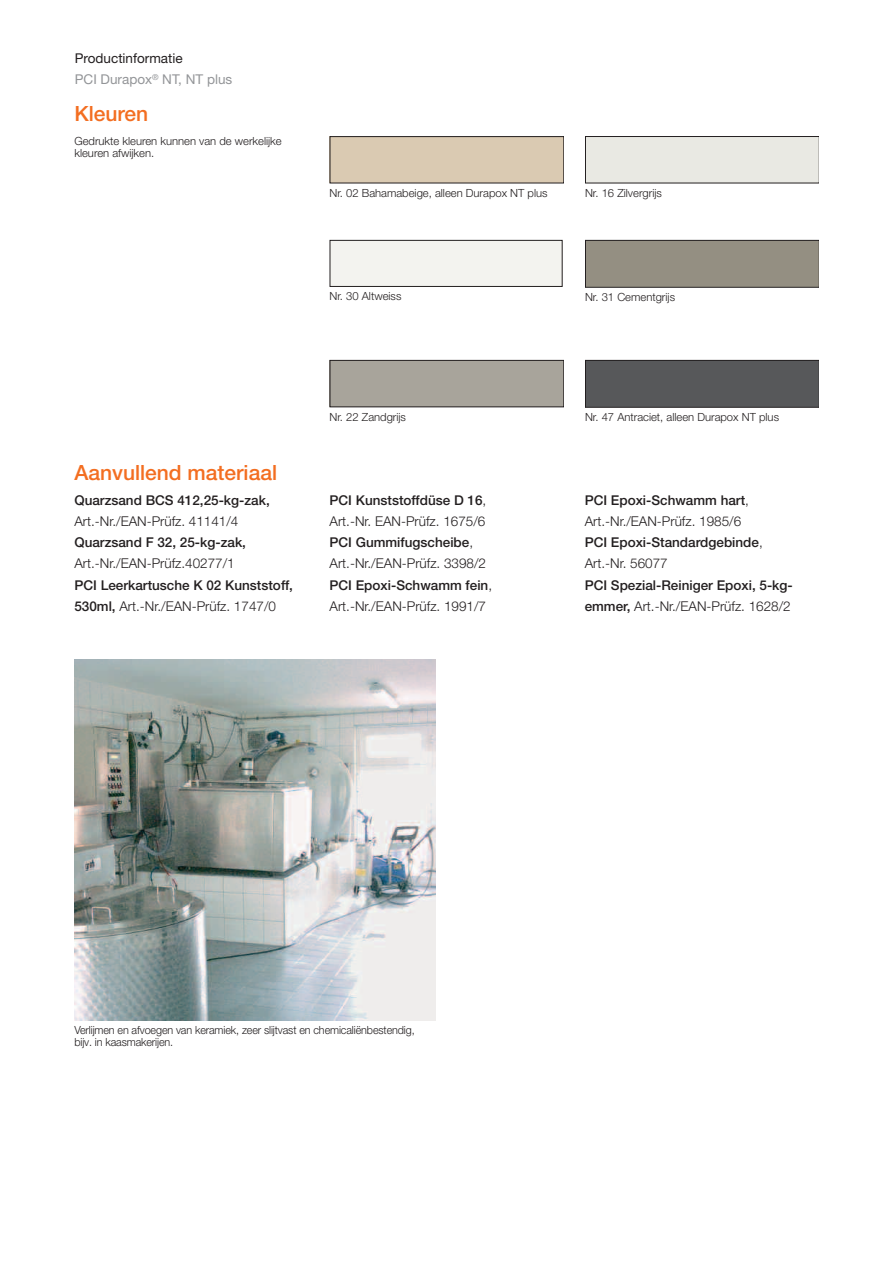
<style>
.page{position:relative;width:893px;height:1263px;background:#fff}
.page>*{position:absolute;margin:0;border:0;box-sizing:border-box;transform-origin:0 0}
.t1{font:500 21px "Helvetica Neue LT Pro";color:#f36e21}
.t2{font:500 13.5px/21.3px "Helvetica Neue LT Pro";color:#231f20}
.t3{font:300 13.5px/21.3px "Helvetica Neue LT Pro";color:#231f20}
.t4{font:13.5px/21.3px "Helvetica Neue LT Pro";color:#939598}
.t5{font:300 11.25px/12px "Helvetica Neue LT Pro";color:#231f20}
.t6{font:300 11.25px/12px "Helvetica Neue LT Pro";color:#231f20;scale:.96 1}
.s1{color:#231f20}
.s2{font-weight:300}
.s3{font-weight:500}
</style>
<div class="page">
<div style="left:330px;top:240px;width:232px;height:46px;background:#f3f3ef"></div>
<div style="left:330px;top:240px;width:233px;height:47px;border:1px solid #231f20"></div>
<div style="left:585px;top:240px;width:234px;height:47px;background:#948f82"></div>
<div style="left:585px;top:240px;width:234px;height:47px;border:1px solid #231f20"></div>
<div style="left:330px;top:360px;width:233px;height:46px;background:#a8a49b"></div>
<div style="left:330px;top:360px;width:233px;height:47px;border:1px solid #231f20"></div>
<div style="left:585px;top:360px;width:234px;height:47px;background:#57585a"></div>
<div style="left:585px;top:360px;width:234px;height:47px;border:1px solid #231f20"></div>
<div style="left:330px;top:136px;width:233px;height:48px;background:#8d8b8b"></div>
<div style="left:330px;top:136px;width:233px;height:46px;background:#dacab2"></div>
<div style="left:330px;top:136px;width:233px;height:47px;border:1px solid #231f20"></div>
<div style="left:585px;top:136px;width:234px;height:48px;background:#8b8989"></div>
<div style="left:585px;top:136px;width:234px;height:47px;background:#e9e9e3"></div>
<div style="left:585px;top:136px;width:234px;height:47px;border:1px solid #231f20"></div>
<img style="left:74px;top:659px;width:362px;height:361px">
<p class="t4" style="left:75px;top:49px;width:159px"><span class="s1">Productinformatie<br></span>PCI Durapox<sup>®</sup> NT, NT plus</p>
<h1 class="t1" style="left:74px;top:106px;width:75px">Kleuren</h1>
<p class="t5" style="left:74px;top:136px;width:209px">Gedrukte kleuren kunnen van de werkelijke kleuren afwijken.</p>
<p class="t5" style="left:330px;top:188px;width:220px">Nr. 02 Bahamabeige, alleen Durapox NT plus</p>
<p class="t5" style="left:585px;top:188px;width:78px">Nr. 16 Zilvergrijs</p>
<p class="t5" style="left:330px;top:291px;width:73px">Nr. 30 Altweiss</p>
<p class="t5" style="left:585px;top:292px;width:92px">Nr. 31 Cementgrijs</p>
<h1 class="t1" style="left:74px;top:465px;width:204px">Aanvullend materiaal</h1>
<p class="t2" style="left:74px;top:490px;width:197px">Quarzsand BCS 412,25-kg-zak,</p>
<p class="t3" style="left:74px;top:512px;width:166px">Art.-Nr./EAN-Prüfz. 41141/4</p>
<p class="t2" style="left:74px;top:533px;width:173px">Quarzsand F 32, 25-kg-zak,</p>
<p class="t3" style="left:74px;top:554px;width:162px">Art.-Nr./EAN-Prüfz.40277/1</p>
<p class="t2" style="left:74px;top:575px;width:220px">PCI Leerkartusche K 02 Kunststoff,<br>530ml, <span class="s2">Art.-Nr./EAN-Prüfz. 1747/0</span></p>
<p class="t5" style="left:330px;top:412px;width:78px">Nr. 22 Zandgrijs</p>
<p class="t5" style="left:585px;top:412px;width:196px">Nr. 47 Antraciet, alleen Durapox NT plus</p>
<p class="t3" style="left:330px;top:490px;width:164px"><span class="s3">PCI Kunststoffdüse D 16</span>,<br>Art.-Nr. EAN-Prüfz. 1675/6<br><span class="s3">PCI Gummifugscheibe</span>,<br>Art.-Nr./EAN-Prüfz. 3398/2<br><span class="s3">PCI Epoxi-Schwamm fein</span>,<br>Art.-Nr./EAN-Prüfz. 1991/7</p>
<p class="t2" style="left:585px;top:490px;width:180px">PCI Epoxi-Schwamm hart<span class="s2">,<br>Art.-Nr./EAN-Prüfz. 1985/6<br></span>PCI Epoxi-Standardgebinde<span class="s2">,<br>Art.-Nr. 56077</span></p>
<p class="t2" style="left:585px;top:575px;width:210px">PCI Spezial-Reiniger Epoxi, 5-kg&shy;emmer, <span class="s2">Art.-Nr./EAN-Prüfz. 1628/2</span></p>
<p class="t6" style="left:74px;top:1025px;width:356px">Verlijmen en afvoegen van keramiek, zeer slijtvast en chemicaliënbestendig, bijv. in kaasmakerijen.</p>
</div>
